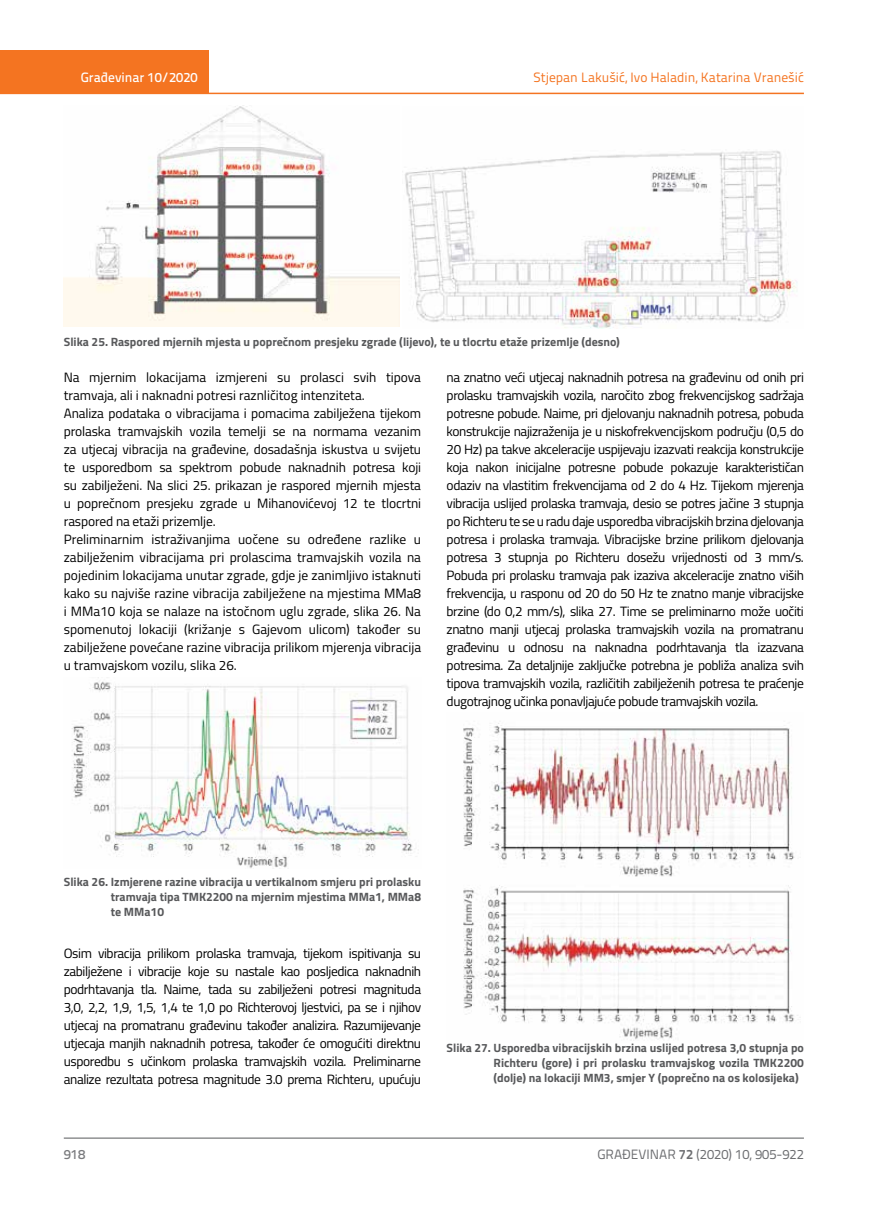
<style>
.page{position:relative;width:872px;height:1212px;background:#fff}
.page>*{position:absolute;margin:0;border:0;box-sizing:border-box;transform-origin:0 0}
.t1{font:13.5px/18px "Titillium";letter-spacing:-.005em;color:#000;text-align:justify}
.t2{font:13.5px "Titillium Text 22 L";color:#f47421}
.t3{font:13.5px "Titillium Text 22 L";color:#6d6e71}
.t4{font:500 13.5px "Titillium Text 22 L";color:#fff}
.t5{font:500 13.5px "Titillium Text 22 L";color:#797a7d}
.t6{font:700 12px/15px "Titillium";color:#58595b;text-align:justify}
.s1{font-weight:700}
</style>
<div class="page">
<div style="left:0;top:50px;width:208px;height:44px;background:#f47421"></div>
<hr style="left:0;top:93px;width:804px;height:1px;background:#f47421">
<hr style="left:64px;top:1138px;width:740px;height:1px;background:#58595b">
<img style="left:72px;top:677px;width:341px;height:191px">
<img style="left:405px;top:151px;width:392px;height:177px">
<img style="left:64px;top:105px;width:336px;height:222px">
<img style="left:463px;top:723px;width:338px;height:317px">
<p class="t4" style="left:81px;top:67px;width:118px">Građevinar 10/2020</p>
<p class="t2" style="left:533px;top:68px;width:272px">Stjepan Lakušić, Ivo Haladin, Katarina Vranešić</p>
<p class="t6" style="left:64px;top:333px;width:557px">Slika 25. Raspored mjernih mjesta u poprečnom presjeku zgrade (lijevo), te u tlocrtu etaže prizemlje (desno)</p>
<p class="t1" style="left:64px;top:367px;width:359px;text-align:left">Na mjernim lokacijama izmjereni su prolasci svih tipova tramvaja, ali i naknadni potresi raznličitog intenziteta.<br>Analiza podataka o vibracijama i pomacima zabilježena tijekom prolaska tramvajskih vozila temelji se na normama vezanim za utjecaj vibracija na građevine, dosadašnja iskustva u svijetu te usporedbom sa spektrom pobude naknadnih potresa koji su zabilježeni. Na slici 25. prikazan je raspored mjernih mjesta u poprečnom presjeku zgrade u Mihanovićevoj 12 te tlocrtni raspored na etaži prizemlje.<br>Preliminarnim istraživanjima uočene su određene razlike u zabilježenim vibracijama pri prolascima tramvajskih vozila na pojedinim lokacijama unutar zgrade, gdje je zanimljivo istaknuti kako su najviše razine vibracija zabilježene na mjestima MMa8 i MMa10 koja se nalaze na istočnom uglu zgrade, slika 26. Na spomenutoj lokaciji (križanje s Gajevom ulicom) također su zabilježene povećane razine vibracija prilikom mjerenja vibracija u tramvajskom vozilu, slika 26.</p>
<p class="t1" style="left:446px;top:367px;width:359px">na znatno veći utjecaj naknadnih potresa na građevinu od onih pri prolasku tramvajskih vozila, naročito zbog frekvencijskog sadržaja potresne pobude. Naime, pri djelovanju naknadnih potresa, pobuda konstrukcije najizraženija je u niskofrekvencijskom području (0,5 do 20 Hz) pa takve akceleracije uspijevaju izazvati reakcija konstrukcije koja nakon inicijalne potresne pobude pokazuje karakterističan odaziv na vlastitim frekvencijama od 2 do 4 Hz. Tijekom mjerenja vibracija uslijed prolaska tramvaja, desio se potres jačine 3 stupnja po Richteru te se u radu daje usporedba vibracijskih brzina djelovanja potresa i prolaska tramvaja. Vibracijske brzine prilikom djelovanja potresa 3 stupnja po Richteru dosežu vrijednosti od 3 mm/s.<br>Pobuda pri prolasku tramvaja pak izaziva akceleracije znatno viših frekvencija, u rasponu od 20 do 50 Hz te znatno manje vibracijske brzine (do 0,2 mm/s), slika 27. Time se preliminarno može uočiti znatno manji utjecaj prolaska tramvajskih vozila na promatranu građevinu u odnosu na naknadna podrhtavanja tla izazvana potresima. Za detaljnije zaključke potrebna je pobliža analiza svih tipova tramvajskih vozila, različitih zabilježenih potresa te praćenje dugotrajnog učinka ponavljajuće pobude tramvajskih vozila.</p>
<p class="t6" style="left:111px;top:874px;width:312px;text-indent:-47px">Slika 26. Izmjerene razine vibracija u vertikalnom smjeru pri prolasku tramvaja tipa TMK2200 na mjernim mjestima MMa1, MMa8 te MMa10</p>
<p class="t1" style="left:64px;top:944px;width:359px">Osim vibracija prilikom prolaska tramvaja, tijekom ispitivanja su zabilježene i vibracije koje su nastale kao posljedica naknadnih podrhtavanja tla. Naime, tada su zabilježeni potresi magnituda 3,0, 2,2, 1,9, 1,5, 1,4 te 1,0 po Richterovoj ljestvici, pa se i njihov utjecaj na promatranu građevinu također analizira. Razumijevanje utjecaja manjih naknadnih potresa, također će omogućiti direktnu usporedbu s učinkom prolaska tramvajskih vozila. Preliminarne analize rezultata potresa magnitude 3.0 prema Richteru, upućuju</p>
<p class="t6" style="left:493px;top:1039px;width:312px;text-indent:-47px">Slika 27. Usporedba vibracijskih brzina uslijed potresa 3,0 stupnja po Richteru (gore) i pri prolasku tramvajskog vozila TMK2200 (dolje) na lokaciji MM3, smjer Y (poprečno na os kolosijeka)</p>
<p class="t5" style="left:64px;top:1144px;width:23px">918</p>
<p class="t3" style="left:597px;top:1144px;width:208px">GRAĐEVINAR <span class="s1">72</span> (2020) 10, 905-922</p>
</div>
